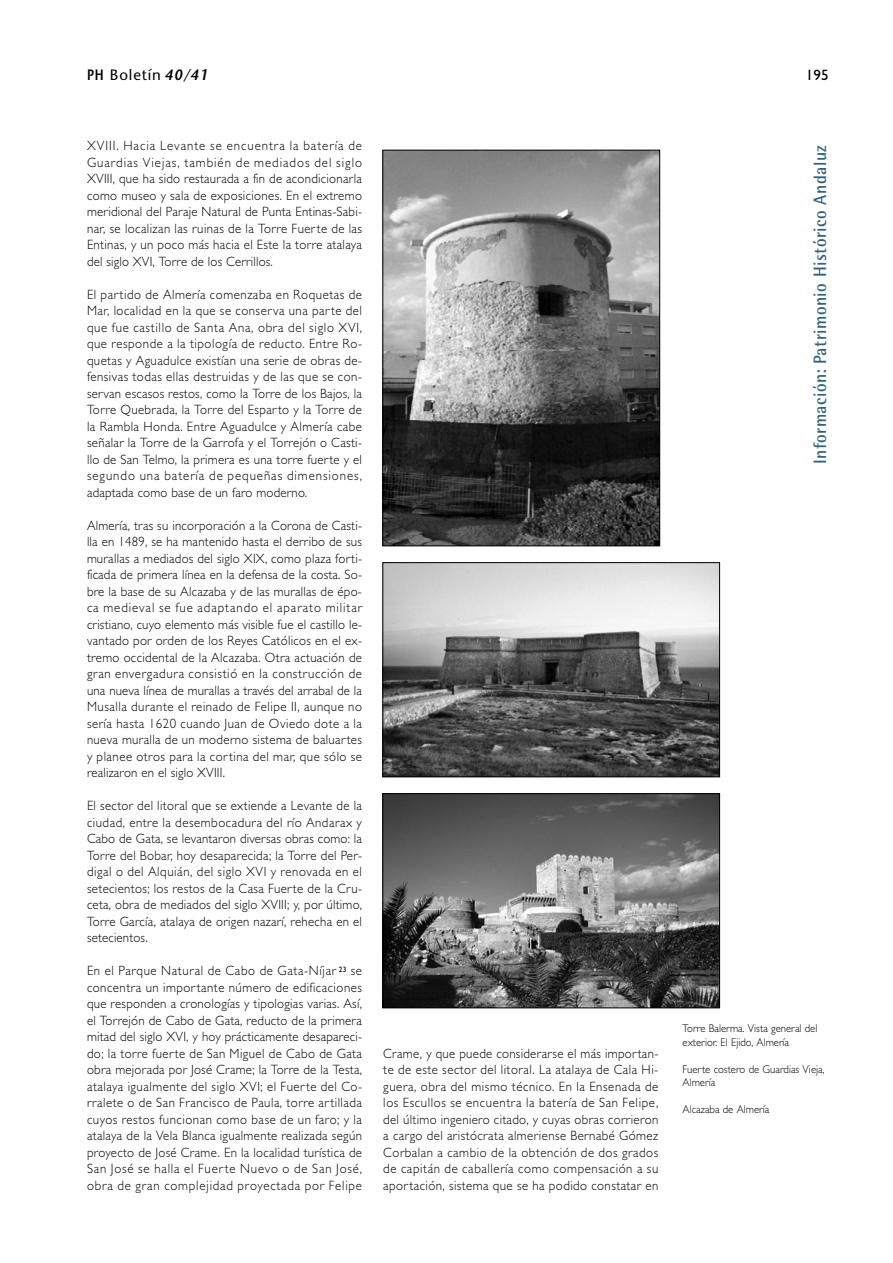
<style>
.page{position:relative;width:893px;height:1263px;background:#fff}
.page>*{position:absolute;margin:0;border:0;box-sizing:border-box;transform-origin:0 0}
.t1{font:700 18px "Rotis Semi Sans";letter-spacing:.025em;color:#326378;scale:.95 1}
.t2{font:15px "Stone Sans";letter-spacing:.055em;color:#000}
.t3{font:15px "Gill Sans";color:#000}
.t4{font:300 13.5px/16.5px "Gill Sans";letter-spacing:.035em;color:#000;text-align:justify;scale:.95 1}
.t5{font:300 11.25px/13.5px "Gill Sans";color:#000;scale:.95 1}
.s1{font-weight:600}
.s2{font-weight:600;font-style:italic}
</style>
<div class="page">
<img style="left:384px;top:565px;width:333px;height:210px">
<div style="left:382px;top:563px;width:337px;height:214px;border:1px solid #000"></div>
<img style="left:384px;top:796px;width:333px;height:210px">
<div style="left:382px;top:794px;width:337px;height:214px;border:1px solid #000"></div>
<img style="left:384px;top:152px;width:273px;height:392px">
<div style="left:382px;top:150px;width:277px;height:396px;border:1px solid #000"></div>
<p class="t2" style="left:87px;top:69px;width:123px"><span class="s1">PH</span> Boletín <span class="s2">40/41</span></p>
<p class="t3" style="left:806px;top:69px;width:24px">195</p>
<p class="t4" style="left:87px;top:139px;width:291px">XVIII. Hacia Levante se encuentra la batería de Guardias Viejas, también de mediados del siglo XVIII, que ha sido restaurada a fin de acondicionarla como museo y sala de exposiciones. En el extremo meridional del Paraje Natural de Punta Entinas-Sabi&shy;nar, se localizan las ruinas de la Torre Fuerte de las Entinas, y un poco más hacia el Este la torre atalaya del siglo XVI, Torre de los Cerrillos.</p>
<p class="t4" style="left:87px;top:287px;width:291px">El partido de Almería comenzaba en Roquetas de Mar, localidad en la que se conserva una parte del que fue castillo de Santa Ana, obra del siglo XVI, que responde a la tipología de reducto. Entre Ro&shy;quetas y Aguadulce existían una serie de obras de&shy;fensivas todas ellas destruidas y de las que se con&shy;servan escasos restos, como la Torre de los Bajos, la Torre Quebrada, la Torre del Esparto y la Torre de la Rambla Honda. Entre Aguadulce y Almería cabe señalar la Torre de la Garrofa y el Torrejón o Casti&shy;llo de San Telmo, la primera es una torre fuerte y el segundo una batería de pequeñas dimensiones, adaptada como base de un faro moderno.</p>
<p class="t4" style="left:87px;top:518px;width:291px">Almería, tras su incorporación a la Corona de Casti&shy;lla en 1489, se ha mantenido hasta el derribo de sus murallas a mediados del siglo XIX, como plaza forti&shy;ficada de primera línea en la defensa de la costa. So&shy;bre la base de su Alcazaba y de las murallas de épo&shy;ca medieval se fue adaptando el aparato militar cristiano, cuyo elemento más visible fue el castillo le&shy;vantado por orden de los Reyes Católicos en el ex&shy;tremo occidental de la Alcazaba. Otra actuación de gran envergadura consistió en la construcción de una nueva línea de murallas a través del arrabal de la Musalla durante el reinado de Felipe II, aunque no sería hasta 1620 cuando Juan de Oviedo dote a la nueva muralla de un moderno sistema de baluartes y planee otros para la cortina del mar, que sólo se realizaron en el siglo XVIII.</p>
<p class="t4" style="left:87px;top:799px;width:291px">El sector del litoral que se extiende a Levante de la ciudad, entre la desembocadura del río Andarax y Cabo de Gata, se levantaron diversas obras como: la Torre del Bobar, hoy desaparecida; la Torre del Per&shy;digal o del Alquián, del siglo XVI y renovada en el setecientos; los restos de la Casa Fuerte de la Cru&shy;ceta, obra de mediados del siglo XVIII; y, por último, Torre García, atalaya de origen nazarí, rehecha en el setecientos.</p>
<p class="t4" style="left:87px;top:964px;width:291px">En el Parque Natural de Cabo de Gata-Níjar <sup>23</sup> se concentra un importante número de edificaciones que responden a cronologías y tipologias varias. Así, el Torrejón de Cabo de Gata, reducto de la primera mitad del siglo XVI, y hoy prácticamente desapareci&shy;do; la torre fuerte de San Miguel de Cabo de Gata obra mejorada por José Crame; la Torre de la Testa, atalaya igualmente del siglo XVI; el Fuerte del Co&shy;rralete o de San Francisco de Paula, torre artillada cuyos restos funcionan como base de un faro; y la atalaya de la Vela Blanca igualmente realizada según proyecto de José Crame. En la localidad turística de San José se halla el Fuerte Nuevo o de San José, obra de gran complejidad proyectada por Felipe</p>
<p class="t4" style="left:383px;top:1046px;width:291px">Crame, y que puede considerarse el más importan&shy;te de este sector del litoral. La atalaya de Cala Hi&shy;guera, obra del mismo técnico. En la Ensenada de los Escullos se encuentra la batería de San Felipe, del último ingeniero citado, y cuyas obras corrieron a cargo del aristócrata almeriense Bernabé Gómez Corbalan a cambio de la obtención de dos grados de capitán de caballería como compensación a su aportación, sistema que se ha podido constatar en</p>
<h1 class="t1" style="left:813px;top:464px;width:337px;rotate:-90deg">Información: Patrimonio Histórico Andaluz</h1>
<p class="t5" style="left:682px;top:1023px;width:143px">Torre Balerma. Vista general del exterior. El Ejido, Almería</p>
<p class="t5" style="left:682px;top:1063px;width:151px">Fuerte costero de Guardias Vieja,<br>Almería</p>
<p class="t5" style="left:682px;top:1104px;width:93px">Alcazaba de Almería</p>
</div>
